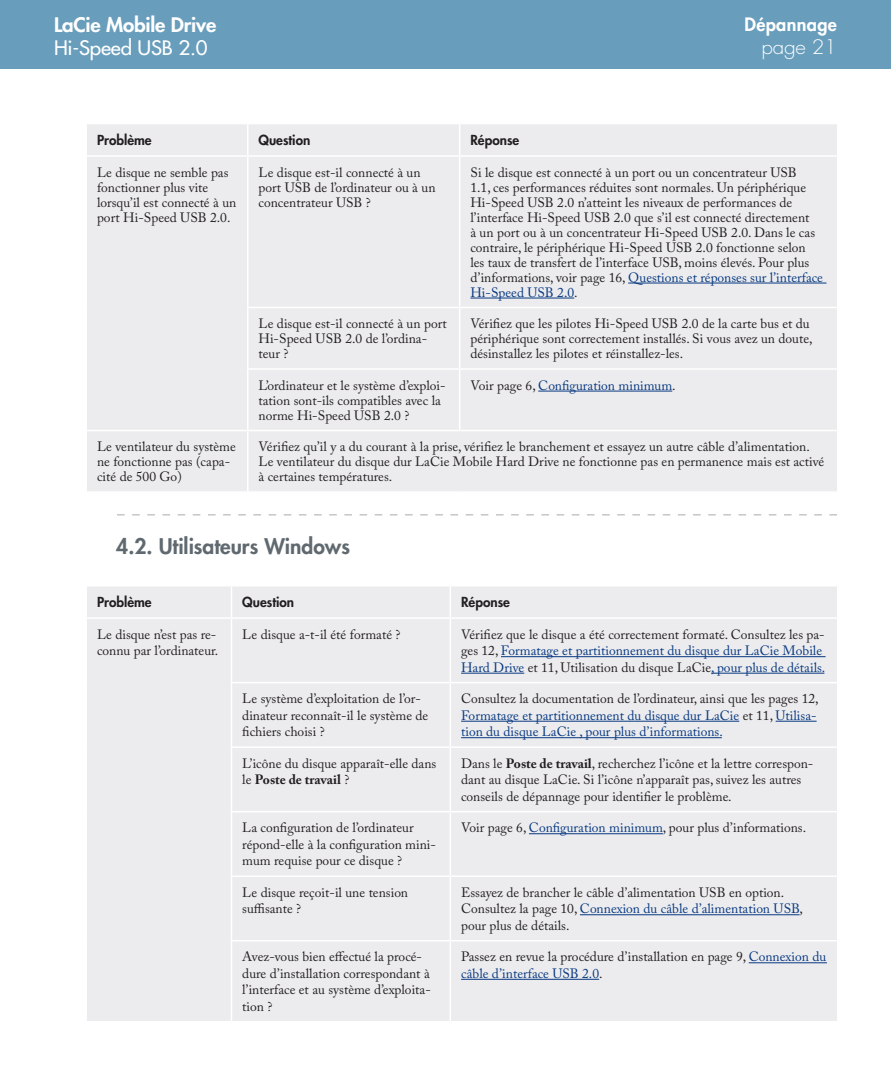
<style>
.page{position:relative;width:891px;height:1080px;background:#fff}
.page>*{position:absolute;margin:0;border:0;box-sizing:border-box;transform-origin:0 0}
.t1{font:800 21px "Futura";color:#5f696f}
.t2{font:800 19.5px "Futura";letter-spacing:-.01em;color:#fff;scale:1.05 1}
.t3{font:19.5px "Futura";letter-spacing:-.01em;color:#fff;scale:1.05 1}
.t4{font:300 19.5px "Futura";color:#fff;scale:1.05 1}
.t5{font:800 18px "Futura";letter-spacing:.02em;color:#fff}
.t6{font:13.5px/15px "Adobe Caslon Pro";color:#231f20}
.t7{font:13.5px/16.5px "Adobe Caslon Pro";color:#083981}
.t8{font:800 13.5px "Futura";color:#231f20}
.s1{color:#083981}
.s2{color:#231f20}
.s3{font-weight:700}
</style>
<div class="page">
<div style="left:0;top:0;width:891px;height:69px;background:#689dbc"></div>
<div style="left:87px;top:124px;width:750px;height:367px;background:#ececee"></div>
<hr style="left:247px;top:124px;width:1px;height:31px;background:#fff">
<hr style="left:459px;top:124px;width:1px;height:31px;background:#fff">
<hr style="left:86px;top:155px;width:162px;height:2px;background:#fff">
<hr style="left:248px;top:155px;width:212px;height:2px;background:#fff">
<hr style="left:247px;top:157px;width:1px;height:150px;background:#fff">
<hr style="left:460px;top:155px;width:378px;height:2px;background:#fff">
<hr style="left:459px;top:157px;width:1px;height:150px;background:#fff">
<hr style="left:247px;top:307px;width:213px;height:1px;background:#fff">
<hr style="left:247px;top:308px;width:1px;height:60px;background:#fff">
<hr style="left:460px;top:307px;width:378px;height:1px;background:#fff">
<hr style="left:459px;top:308px;width:1px;height:60px;background:#fff">
<hr style="left:247px;top:368px;width:213px;height:2px;background:#fff">
<hr style="left:247px;top:370px;width:1px;height:60px;background:#fff">
<hr style="left:460px;top:368px;width:378px;height:2px;background:#fff">
<hr style="left:459px;top:370px;width:1px;height:60px;background:#fff">
<hr style="left:86px;top:430px;width:162px;height:1px;background:#fff">
<hr style="left:248px;top:430px;width:212px;height:1px;background:#fff">
<hr style="left:247px;top:431px;width:1px;height:60px;background:#fff">
<hr style="left:460px;top:430px;width:378px;height:1px;background:#fff">
<hr style="left:628px;top:283px;width:199px;height:1px;background:#083981">
<hr style="left:470px;top:298px;width:104px;height:1px;background:#083981">
<hr style="left:538px;top:391px;width:134px;height:1px;background:#083981">
<div style="left:87px;top:587px;width:750px;height:434px;background:#ececee"></div>
<hr style="left:231px;top:586px;width:1px;height:31px;background:#fff">
<hr style="left:450px;top:586px;width:1px;height:31px;background:#fff">
<hr style="left:86px;top:617px;width:146px;height:2px;background:#fff">
<hr style="left:232px;top:617px;width:218px;height:2px;background:#fff">
<hr style="left:231px;top:619px;width:1px;height:63px;background:#fff">
<hr style="left:450px;top:617px;width:388px;height:2px;background:#fff">
<hr style="left:450px;top:619px;width:1px;height:63px;background:#fff">
<hr style="left:231px;top:682px;width:219px;height:1px;background:#fff">
<hr style="left:231px;top:683px;width:1px;height:63px;background:#fff">
<hr style="left:450px;top:682px;width:388px;height:1px;background:#fff">
<hr style="left:450px;top:683px;width:1px;height:63px;background:#fff">
<hr style="left:231px;top:746px;width:219px;height:2px;background:#fff">
<hr style="left:231px;top:748px;width:1px;height:63px;background:#fff">
<hr style="left:450px;top:746px;width:388px;height:2px;background:#fff">
<hr style="left:450px;top:748px;width:1px;height:63px;background:#fff">
<hr style="left:231px;top:811px;width:219px;height:1px;background:#fff">
<hr style="left:231px;top:812px;width:1px;height:63px;background:#fff">
<hr style="left:450px;top:811px;width:388px;height:1px;background:#fff">
<hr style="left:450px;top:812px;width:1px;height:63px;background:#fff">
<hr style="left:231px;top:875px;width:219px;height:2px;background:#fff">
<hr style="left:231px;top:877px;width:1px;height:63px;background:#fff">
<hr style="left:450px;top:875px;width:388px;height:2px;background:#fff">
<hr style="left:450px;top:877px;width:1px;height:63px;background:#fff">
<hr style="left:231px;top:940px;width:219px;height:1px;background:#fff">
<hr style="left:231px;top:941px;width:1px;height:80px;background:#fff">
<hr style="left:450px;top:940px;width:388px;height:1px;background:#fff">
<hr style="left:450px;top:941px;width:1px;height:80px;background:#fff">
<hr style="left:501px;top:656px;width:325px;height:1px;background:#083981">
<hr style="left:461px;top:673px;width:63px;height:1px;background:#083981">
<hr style="left:711px;top:673px;width:113px;height:1px;background:#083981">
<hr style="left:461px;top:721px;width:278px;height:1px;background:#083981">
<hr style="left:776px;top:721px;width:41px;height:1px;background:#083981">
<hr style="left:461px;top:737px;width:261px;height:1px;background:#083981">
<hr style="left:529px;top:833px;width:134px;height:1px;background:#083981">
<hr style="left:580px;top:914px;width:220px;height:1px;background:#083981">
<hr style="left:749px;top:962px;width:78px;height:1px;background:#083981">
<hr style="left:461px;top:979px;width:138px;height:1px;background:#083981">
<svg style="left:117px;top:514px;width:720px;height:1px"></svg>
<h2 class="t2" style="left:54px;top:12px;width:156px">LaCie Mobile Drive</h2>
<h2 class="t3" style="left:54px;top:36px;width:148px">Hi-Speed USB 2.0</h2>
<h2 class="t4" style="left:762px;top:34px;width:58px">page 21</h2>
<h3 class="t5" style="left:744px;top:12px;width:94px">Dépannage</h3>
<p class="t8" style="left:97px;top:131px;width:56px">Problème</p>
<p class="t8" style="left:259px;top:131px;width:53px">Question</p>
<p class="t8" style="left:470px;top:131px;width:50px">Réponse</p>
<p class="t6" style="left:97px;top:165px;width:141px">Le disque ne semble pas fonctionner plus vite lorsqu’il est connecté à un port Hi-Speed USB 2.0.</p>
<p class="t6" style="left:259px;top:165px;width:178px">Le disque est-il connecté à un port USB de l’ordinateur ou à un concentrateur USB ?</p>
<p class="t6" style="left:470px;top:165px;width:354px">Si le disque est connecté à un port ou un concentrateur USB<br>1.1, ces performances réduites sont normales. Un périphérique Hi-Speed USB 2.0 n’atteint les niveaux de performances de l’interface Hi-Speed USB 2.0 que s’il est connecté directement<br>à un port ou à un concentrateur Hi-Speed USB 2.0. Dans le cas contraire, le périphérique Hi-Speed USB 2.0 fonctionne selon les taux de transfert de l’interface USB, moins élevés. Pour plus d’informations, voir page 16, <span class="s1">Questions et réponses sur l’interface Hi-Speed USB 2.0</span>.</p>
<p class="t6" style="left:259px;top:316px;width:190px">Le disque est-il connecté à un port<br>Hi-Speed USB 2.0 de l’ordina&shy;teur ?</p>
<p class="t6" style="left:470px;top:316px;width:344px">Vérifiez que les pilotes Hi-Speed USB 2.0 de la carte bus et du périphérique sont correctement installés. Si vous avez un doute, désinstallez les pilotes et réinstallez-les.</p>
<p class="t6" style="left:259px;top:378px;width:189px">L’ordinateur et le système d’exploi&shy;tation sont-ils compatibles avec la norme Hi-Speed USB 2.0 ?</p>
<p class="t7" style="left:470px;top:377px;width:207px"><span class="s2">Voir page 6,</span> Configuration minimum<span class="s2">.</span></p>
<p class="t6" style="left:97px;top:439px;width:140px">Le ventilateur du système ne fonctionne pas (capa&shy;cité de 500 Go)</p>
<p class="t6" style="left:259px;top:439px;width:567px">Vérifiez qu’il y a du courant à la prise, vérifiez le branchement et essayez un autre câble d’alimentation.<br>Le ventilateur du disque dur LaCie Mobile Hard Drive ne fonctionne pas en permanence mais est activé à certaines températures.</p>
<h1 class="t1" style="left:116px;top:532px;width:235px">4.2. Utilisateurs Windows</h1>
<p class="t8" style="left:97px;top:593px;width:56px">Problème</p>
<p class="t8" style="left:242px;top:593px;width:53px">Question</p>
<p class="t8" style="left:461px;top:593px;width:50px">Réponse</p>
<p class="t6" style="left:97px;top:626px;width:123px;line-height:16.5px">Le disque n’est pas re&shy;connu par l’ordinateur.</p>
<p class="t6" style="left:242px;top:627px;width:160px">Le disque a-t-il été formaté ?</p>
<p class="t6" style="left:461px;top:626px;width:366px;line-height:16.5px">Vérifiez que le disque a été correctement formaté. Consultez les pa&shy;ges 12, <span class="s1">Formatage et partitionnement du disque dur LaCie Mobile<br>Hard Drive</span> et 11, Utilisation du disque LaCie<span class="s1">, pour plus de détails.</span></p>
<p class="t6" style="left:242px;top:690px;width:188px;line-height:16.5px">Le système d’exploitation de l’or&shy;dinateur reconnaît-il le système de fichiers choisi ?</p>
<p class="t7" style="left:461px;top:690px;width:359px"><span class="s2">Consultez la documentation de l’ordinateur, ainsi que les pages 12,<br></span>Formatage et partitionnement du disque dur LaCie <span class="s2">et 11,</span> Utilisa&shy;tion du disque LaCie , pour plus d’informations.</p>
<p class="t6" style="left:242px;top:755px;width:196px;line-height:16.5px">L’icône du disque apparaît-elle dans le <span class="s3">Poste de travail</span> ?</p>
<p class="t6" style="left:461px;top:755px;width:354px;line-height:16.5px">Dans le <span class="s3">Poste de travail</span>, recherchez l’icône et la lettre correspon&shy;dant au disque LaCie. Si l’icône n’apparaît pas, suivez les autres conseils de dépannage pour identifier le problème.</p>
<p class="t6" style="left:242px;top:819px;width:195px;line-height:16.5px">La configuration de l’ordinateur répond-elle à la configuration mini&shy;mum requise pour ce disque ?</p>
<p class="t6" style="left:461px;top:820px;width:347px">Voir page 6, <span class="s1">Configuration minimum</span>, pour plus d’informations.</p>
<p class="t6" style="left:242px;top:884px;width:167px;line-height:16.5px">Le disque reçoit-il une tension suffisante ?</p>
<p class="t6" style="left:461px;top:884px;width:343px;line-height:16.5px">Essayez de brancher le câble d’alimentation USB en option.<br>Consultez la page 10, <span class="s1">Connexion du câble d’alimentation USB</span>, pour plus de détails.</p>
<p class="t6" style="left:242px;top:949px;width:190px;line-height:16.5px">Avez-vous bien effectué la procé&shy;dure d’installation correspondant à l’interface et au système d’exploita&shy;tion ?</p>
<p class="t6" style="left:461px;top:949px;width:367px;line-height:16.5px">Passez en revue la procédure d’installation en page 9, <span class="s1">Connexion du câble d’interface USB 2.0</span>.</p>
</div>
